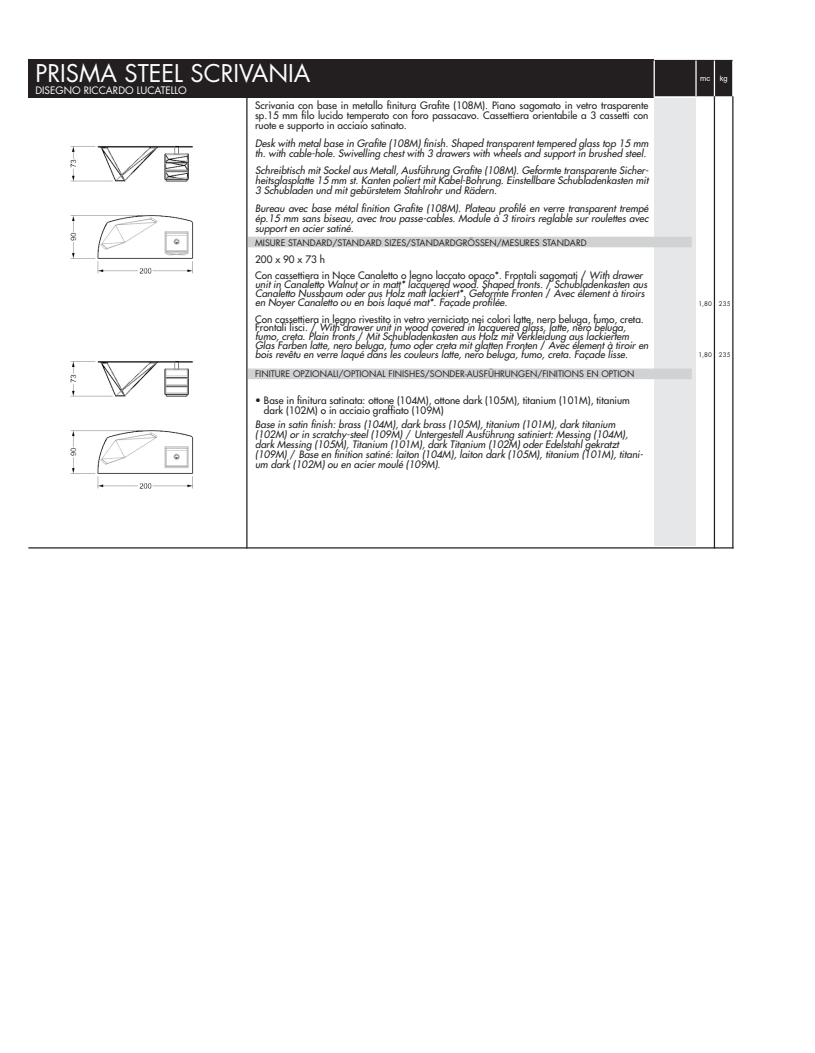
<style>
.page{position:relative;width:815px;height:1053px;background:#fff}
.page>*{position:absolute;margin:0;border:0;box-sizing:border-box;transform-origin:0 0}
.t1{font:23.75px "Futura Std";color:#fff}
.t2{font:italic 500 10px/10px "Futura Std";color:#231f20}
.t3{font:500 10px/10px "Futura Std";color:#231f20}
.t4{font:10px "Futura Std";color:#fff}
.t5{font:8.75px "Futura Std";color:#231f20}
.t6{font:7.5px "Arial";color:#fff}
.t7{font:6.25px "Futura Std";color:#231f20}
.s1{font-style:italic}
.s2{font-style:normal}
.s3{font-weight:400;font-style:normal}
</style>
<div class="page">
<div style="left:28px;top:59px;width:626px;height:38px;background:#231f20"></div>
<svg style="left:654px;top:60px;width:79px;height:37px;background:#322e2f"></svg>
<div style="left:654px;top:99px;width:42px;height:447px;background:#e6e7e9"></div>
<hr style="left:28px;top:547px;width:705px;height:1px;background:#231f20">
<hr style="left:246px;top:96px;width:2px;height:452px;background:#231f20">
<hr style="left:714px;top:96px;width:1px;height:452px;background:#231f20">
<hr style="left:732px;top:96px;width:1px;height:452px;background:#231f20">
<img style="left:70px;top:145px;width:124px;height:344px">
<div style="left:248px;top:237px;width:444px;height:10px;background:#d1d2d4"></div>
<div style="left:248px;top:368px;width:444px;height:11px;background:#d1d2d4"></div>
<h1 class="t1" style="left:35px;top:58px;width:276px">PRISMA STEEL SCRIVANIA</h1>
<p class="t4" style="left:35px;top:84px;width:153px">DISEGNO RICCARDO LUCATELLO</p>
<p class="t3" style="left:255px;top:101px;width:395px;text-align:justify">Scrivania con base in metallo finitura Grafite (108M). Piano sagomato in vetro trasparente sp.15 mm filo lucido temperato con foro passacavo. Cassettiera orientabile a 3 cassetti con ruote e supporto in acciaio satinato.</p>
<p class="t2" style="left:255px;top:138px;width:395px">Desk with metal base in Grafite (108M) finish. Shaped transparent tempered glass top 15 mm th. with cable-hole. Swivelling chest with 3 drawers with wheels and support in brushed steel.</p>
<p class="t2" style="left:255px;top:166px;width:395px;text-align:justify">Schreibtisch mit Sockel aus Metall, Ausführung Grafite (108M). Geformte transparente Sicher&shy;heitsglasplatte 15 mm st. Kanten poliert mit Kabel-Bohrung. Einstellbare Schubladenkasten mit 3 Schubladen und mit gebürstetem Stahlrohr und Rädern.</p>
<p class="t2" style="left:255px;top:203px;width:395px;text-align:justify">Bureau avec base métal finition Grafite (108M). Plateau profilé en verre transparent trempé ép.15 mm sans biseau, avec trou passe-cables. Module à 3 tiroirs reglable sur roulettes avec support en acier satiné.</p>
<p class="t5" style="left:255px;top:237px;width:333px">MISURE STANDARD/STANDARD SIZES/STANDARDGRÖSSEN/MESURES STANDARD</p>
<p class="t3" style="left:255px;top:251px;width:389px;line-height:16.8px">200 x 90 x 73 h<br>Con cassettiera in Noce Canaletto o legno laccato opaco*. Frontali sagomati / <span class="s1">With drawer</span></p>
<p class="t2" style="left:255px;top:280px;width:394px;line-height:8.8px">unit in Canaletto Walnut or in matt* lacquered wood. Shaped fronts. <span class="s2">/</span> Schubladenkasten aus<br>Canaletto Nussbaum oder aus Holz matt lackiert*. Geformte Fronten <span class="s2">/</span> Avec élement à tiroirs en Noyer Canaletto ou en bois laqué mat*. Façade profilée.</p>
<p class="t2" style="left:255px;top:314px;width:395px;line-height:8.8px"><span class="s2">Con cassettiera in legno rivestito in vetro verniciato nei colori latte, nero beluga, fumo, creta.<br>Frontali lisci. /</span> With drawer unit in wood covered in lacquered glass, latte, nero beluga, fumo, creta. Plain fronts <span class="s2">/</span> Mit Schubladenkasten aus Holz mit Verkleidung aus lackiertem Glas Farben latte, nero beluga, fumo oder creta mit glatten Fronten <span class="s2">/</span> Avec élement à tiroir en bois revêtu en verre laqué dans les couleurs latte, nero beluga, fumo, creta. Façade lisse.</p>
<p class="t5" style="left:255px;top:368px;width:381px">FINITURE OPZIONALI/OPTIONAL FINISHES/SONDER-AUSFÜHRUNGEN/FINITIONS EN OPTION</p>
<p class="t3" style="left:264px;top:395px;width:367px;text-indent:-9px">• Base in finitura satinata: ottone (104M), ottone dark (105M), titanium (101M), titanium dark (102M) o in acciaio graffiato (109M)</p>
<p class="t2" style="left:255px;top:419px;width:390px">Base in satin finish: brass (104M), dark brass (105M), titanium (101M), dark titanium (102M) or in scratchy-steel (109M) <span class="s3">/</span> Untergestell Ausführung satiniert: Messing (104M), dark Messing (105M), Titanium (101M), dark Titanium (102M) oder Edelstahl gekratzt (109M) <span class="s3">/</span> Base en finition satiné: laiton (104M), laiton dark (105M), titanium (101M), titani&shy;um dark (102M) ou en acier moulé (109M).</p>
<p class="t6" style="left:700px;top:73px;width:11px">mc</p>
<p class="t6" style="left:720px;top:73px;width:9px">kg</p>
<p class="t7" style="left:698px;top:299px;width:34px">1,80 235</p>
<p class="t7" style="left:698px;top:351px;width:34px">1,80 235</p>
</div>
